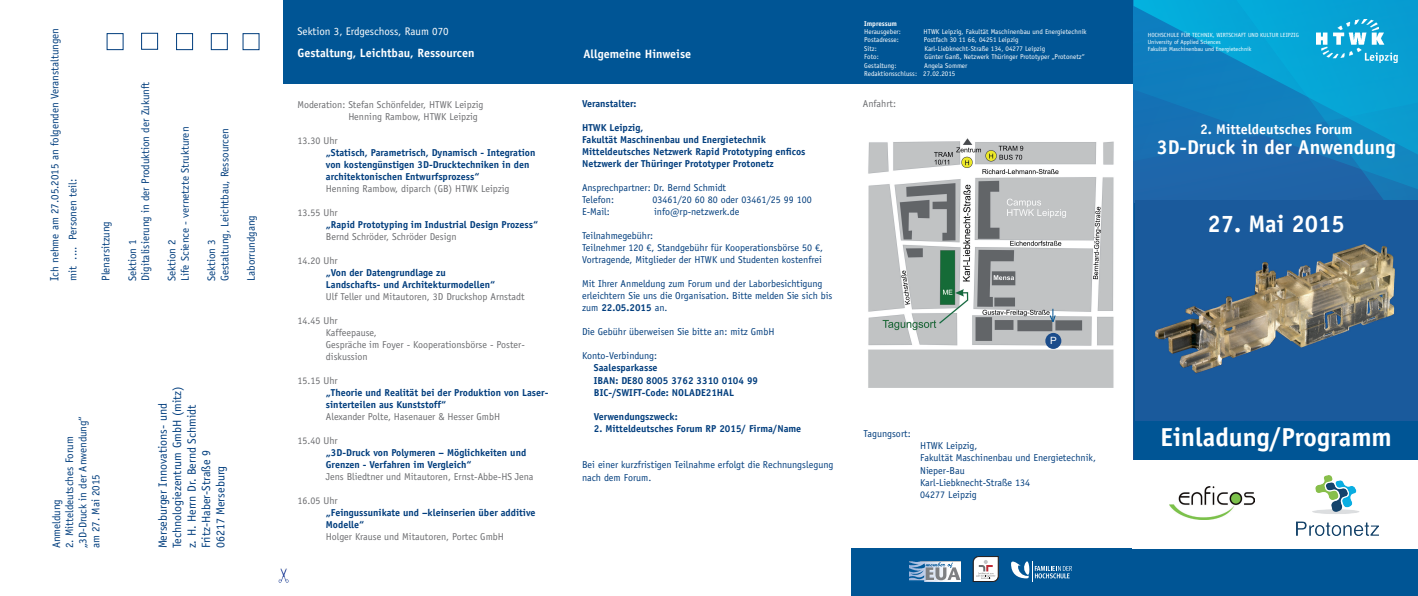
<style>
.page{position:relative;width:1418px;height:596px;background:#fff}
.page>*{position:absolute;margin:0;border:0;box-sizing:border-box;transform-origin:0 0}
.t1{font:700 26px "Officina Sans Std";color:#fff}
.t2{font:700 24px "Officina Sans Std";color:#fff}
.t3{font:700 20px "Officina Sans Std";color:#fff}
.t4{font:700 14px "Officina Sans Std";color:#fff}
.t5{font:12px/14.4px "Officina Sans Std";color:#013d7d}
.t6{font:700 12px "Officina Sans Std";color:#fff}
.t7{font:11px/13.2px "Officina Sans Std";color:#013d7d}
.t8{font:11px "Officina Sans Std";color:#fff}
.t9{font:700 10px/12px "Officina Sans Std";color:#013d7d}
.t10{font:10px/12px "Officina Sans Std";color:#013d7d}
.t11{font:10px/12px "Officina Sans Std";color:#6c6d70}
.t12{font:10px "Arial";color:#fff}
.t13{font:7px/8.4px "Officina Sans Std";color:#fff}
.t14{font:700 7px "Officina Sans Std";color:#fff}
.t15{font:6px/7.2px "Officina Sans Std";color:#fff}
.s1{font-size:12px}
.s2{font-weight:700}
</style>
<div class="page">
<div style="left:851px;top:548px;width:566px;height:47px;background:#005595"></div>
<div style="left:283px;top:0;width:1134px;height:84px;background:#005595"></div>
<img style="left:868px;top:138px;width:246px;height:250px">
<img style="left:909px;top:561px;width:51px;height:20px">
<svg style="left:972px;top:556px;width:26px;height:25px"></svg>
<svg style="left:1011px;top:561px;width:61px;height:20px"></svg>
<img style="left:278px;top:568px;width:11px;height:14px">
<svg style="left:1133px;top:0;width:284px;height:203px;background:#1185c0"></svg>
<img style="left:1316px;top:20px;width:81px;height:42px">
<div style="left:1134px;top:203px;width:283px;height:345px;background:#005595"></div>
<div style="left:107px;top:33px;width:17px;height:17px;border:1px solid #013d7d"></div>
<div style="left:211px;top:33px;width:17px;height:17px;border:1px solid #013d7d"></div>
<div style="left:176px;top:33px;width:17px;height:17px;border:1px solid #013d7d"></div>
<div style="left:141px;top:33px;width:17px;height:17px;border:1px solid #013d7d"></div>
<div style="left:242px;top:33px;width:17px;height:17px;border:1px solid #013d7d"></div>
<div style="left:1132px;top:460px;width:285px;height:88px;background:#fff"></div>
<img style="left:1169px;top:486px;width:84px;height:33px">
<img style="left:1296px;top:475px;width:82px;height:59px">
<img style="left:1135px;top:201px;width:282px;height:219px">
<div style="left:1045px;top:333px;width:16px;height:16px;background:#1b4c8b;border-radius:50%"></div>
<svg style="left:1048px;top:308px;width:8px;height:15px"></svg>
<p class="t7" style="left:46px;top:281px;width:254px;line-height:18px;rotate:-90deg"><span class="s1">I</span>ch nehme am 27.05.2015 an folgenden Veranstaltungen mit .... Personen teil:</p>
<p class="t7" style="left:99px;top:281px;width:61px;rotate:-90deg">Plenarsitzung</p>
<p class="t7" style="left:126px;top:281px;width:200px;rotate:-90deg">Sektion 1<br>Digitalisierung in der Produktion der Zukunft</p>
<p class="t7" style="left:165px;top:281px;width:156px;rotate:-90deg">Sektion 2<br>Life Science - vernetzte Strukturen</p>
<p class="t7" style="left:205px;top:281px;width:154px;rotate:-90deg">Sektion 3<br>Gestaltung, Leichtbau, Ressourcen</p>
<p class="t7" style="left:244px;top:281px;width:67px;rotate:-90deg">Laborrundgang</p>
<p class="t7" style="left:63px;top:548px;width:134px;rotate:-90deg">2. Mitteldeutsches Forum „3D-Druck in der Anwendung“ am 27. Mai 2015</p>
<p class="t7" style="left:50px;top:548px;width:51px;rotate:-90deg">Anmeldung</p>
<p class="t5" style="left:156px;top:548px;width:164px;rotate:-90deg">Merseburger Innovations- und<br>Technologiezentrum GmbH (mitz) z. H. Herrn Dr. Bernd Schmidt<br>Fritz-Haber-Straße 9<br>06217 Merseburg</p>
<p class="t8" style="left:297px;top:25px;width:153px">Sektion 3, Erdgeschoss, Raum 070</p>
<p class="t6" style="left:297px;top:46px;width:178px">Gestaltung, Leichtbau, Ressourcen</p>
<p class="t11" style="left:348px;top:98px;width:137px;text-indent:-51px">Moderation: Stefan Schönfelder, HTWK Leipzig<br>Henning Rambow, HTWK Leipzig</p>
<p class="t11" style="left:297px;top:134px;width:42px">13.30 Uhr</p>
<p class="t9" style="left:326px;top:146px;width:211px">„Statisch, Parametrisch, Dynamisch - Integration von kostengünstigen 3D-Drucktechniken in den architektonischen Entwurfsprozess“</p>
<p class="t11" style="left:326px;top:182px;width:185px">Henning Rambow, diparch (GB) HTWK Leipzig</p>
<p class="t11" style="left:297px;top:206px;width:42px">13.55 Uhr</p>
<p class="t9" style="left:326px;top:218px;width:214px">„Rapid Prototyping im Industrial Design Prozess“</p>
<p class="t11" style="left:326px;top:230px;width:132px">Bernd Schröder, Schröder Design</p>
<p class="t11" style="left:297px;top:254px;width:42px">14.20 Uhr</p>
<p class="t9" style="left:326px;top:266px;width:171px">„Von der Datengrundlage zu<br>Landschafts- und Architekturmodellen“</p>
<p class="t11" style="left:326px;top:290px;width:200px">Ulf Teller und Mitautoren, 3D Druckshop Arnstadt</p>
<p class="t11" style="left:326px;top:314px;width:200px;text-indent:-28px">14.45 Uhr<br>Kaffeepause,<br>Gespräche im Foyer - Kooperationsbörse - Poster&shy;diskussion</p>
<p class="t11" style="left:297px;top:374px;width:42px">15.15 Uhr</p>
<p class="t9" style="left:326px;top:386px;width:224px">„Theorie und Realität bei der Produktion von Laser&shy;sinterteilen aus Kunststoff“</p>
<p class="t11" style="left:326px;top:410px;width:176px">Alexander Polte, Hasenauer &amp; Hesser GmbH</p>
<p class="t11" style="left:297px;top:434px;width:42px">15.40 Uhr</p>
<p class="t9" style="left:326px;top:446px;width:202px">„3D-Druck von Polymeren – Möglichkeiten und<br>Grenzen - Verfahren im Vergleich“</p>
<p class="t11" style="left:326px;top:470px;width:209px">Jens Bliedtner und Mitautoren, Ernst-Abbe-HS Jena</p>
<p class="t11" style="left:297px;top:494px;width:42px">16.05 Uhr</p>
<p class="t9" style="left:326px;top:506px;width:211px">„Feingussunikate und –kleinserien über additive<br>Modelle“</p>
<p class="t11" style="left:326px;top:530px;width:180px">Holger Krause und Mitautoren, Portec GmbH</p>
<p class="t6" style="left:583px;top:46px;width:109px">Allgemeine Hinweise</p>
<p class="t9" style="left:582px;top:98px;width:56px">Veranstalter:</p>
<p class="t9" style="left:582px;top:122px;width:225px">HTWK Leipzig,<br>Fakultät Maschinenbau und Energietechnik Mitteldeutsches Netzwerk Rapid Prototyping enficos Netzwerk der Thüringer Prototyper Protonetz</p>
<p class="t10" style="left:582px;top:182px;width:145px">Ansprechpartner: Dr. Bernd Schmidt<br>Telefon:</p>
<p class="t10" style="left:652px;top:194px;width:161px">03461/20 60 80 oder 03461/25 99 100</p>
<p class="t10" style="left:582px;top:206px;width:29px">E-Mail:</p>
<p class="t10" style="left:654px;top:206px;width:87px">info@rp-netzwerk.de</p>
<p class="t10" style="left:582px;top:230px;width:242px">Teilnahmegebühr:<br>Teilnehmer 120 €, Standgebühr für Kooperationsbörse 50 €,<br>Vortragende, Mitglieder der HTWK und Studenten kostenfrei</p>
<p class="t10" style="left:582px;top:278px;width:252px">Mit Ihrer Anmeldung zum Forum und der Laborbesichtigung erleichtern Sie uns die Organisation. Bitte melden Sie sich bis zum <span class="s2">22.05.2015</span> an.</p>
<p class="t10" style="left:582px;top:326px;width:194px">Die Gebühr überweisen Sie bitte an: mitz GmbH</p>
<p class="t10" style="left:582px;top:350px;width:77px">Konto-Verbindung:</p>
<p class="t9" style="left:594px;top:362px;width:166px">Saalesparkasse<br>IBAN: DE80 8005 3762 3310 0104 99<br>BIC-/SWIFT-Code: NOLADE21HAL</p>
<p class="t9" style="left:594px;top:410px;width:85px">Verwendungszweck:</p>
<p class="t9" style="left:594px;top:422px;width:209px">2. Mitteldeutsches Forum RP 2015/ Firma/Name</p>
<p class="t10" style="left:582px;top:457px;width:253px;line-height:13.2px">Bei einer kurzfristigen Teilnahme erfolgt die Rechnungslegung nach dem Forum.</p>
<p class="t14" style="left:864px;top:19px;width:34px">Impressum</p>
<p class="t13" style="left:864px;top:27px;width:38px">Herausgeber:</p>
<p class="t13" style="left:923px;top:27px;width:164px">HTWK Leipzig, Fakultät Maschinenbau und Energietechnik</p>
<p class="t13" style="left:864px;top:36px;width:36px">Postadresse:</p>
<p class="t13" style="left:923px;top:36px;width:96px">Postfach 30 11 66, 04251 Leipzig</p>
<p class="t13" style="left:864px;top:44px;width:14px">Sitz:</p>
<p class="t13" style="left:924px;top:44px;width:122px">Karl-Liebknecht-Straße 134, 04277 Leipzig</p>
<p class="t13" style="left:864px;top:53px;width:16px">Foto:</p>
<p class="t13" style="left:924px;top:53px;width:161px">Günter Ganß, Netzwerk Thüringer Prototyper „Protonetz“</p>
<p class="t13" style="left:864px;top:61px;width:34px">Gestaltung:</p>
<p class="t13" style="left:864px;top:61px;width:105px;text-indent:60px">Angela Sommer<br>Redaktionsschluss: 27.02.2015</p>
<p class="t11" style="left:862px;top:98px;width:35px">Anfahrt:</p>
<p class="t12" style="left:1050px;top:333px;width:8px">P</p>
<p class="t10" style="left:863px;top:428px;width:49px">Tagungsort:</p>
<p class="t10" style="left:920px;top:440px;width:177px">HTWK Leipzig,<br>Fakultät Maschinenbau und Energietechnik,<br>Nieper-Bau<br>Karl-Liebknecht-Straße 134<br>04277 Leipzig</p>
<p class="t15" style="left:1147px;top:31px;width:153px">HOCHSCHULE FÜR TECHNIK, WIRTSCHAFT UND KULTUR LEIPZIG<br>University of Applied Sciences<br>Fakultät Maschinenbau und Energietechnik</p>
<h3 class="t4" style="left:1199px;top:121px;width:154px">2. Mitteldeutsches Forum</h3>
<h3 class="t3" style="left:1156px;top:135px;width:240px">3D-Druck in der Anwendung</h3>
<h2 class="t2" style="left:1207px;top:208px;width:139px">27. Mai 2015</h2>
<h1 class="t1" style="left:1160px;top:420px;width:233px">Einladung/Programm</h1>
</div>
